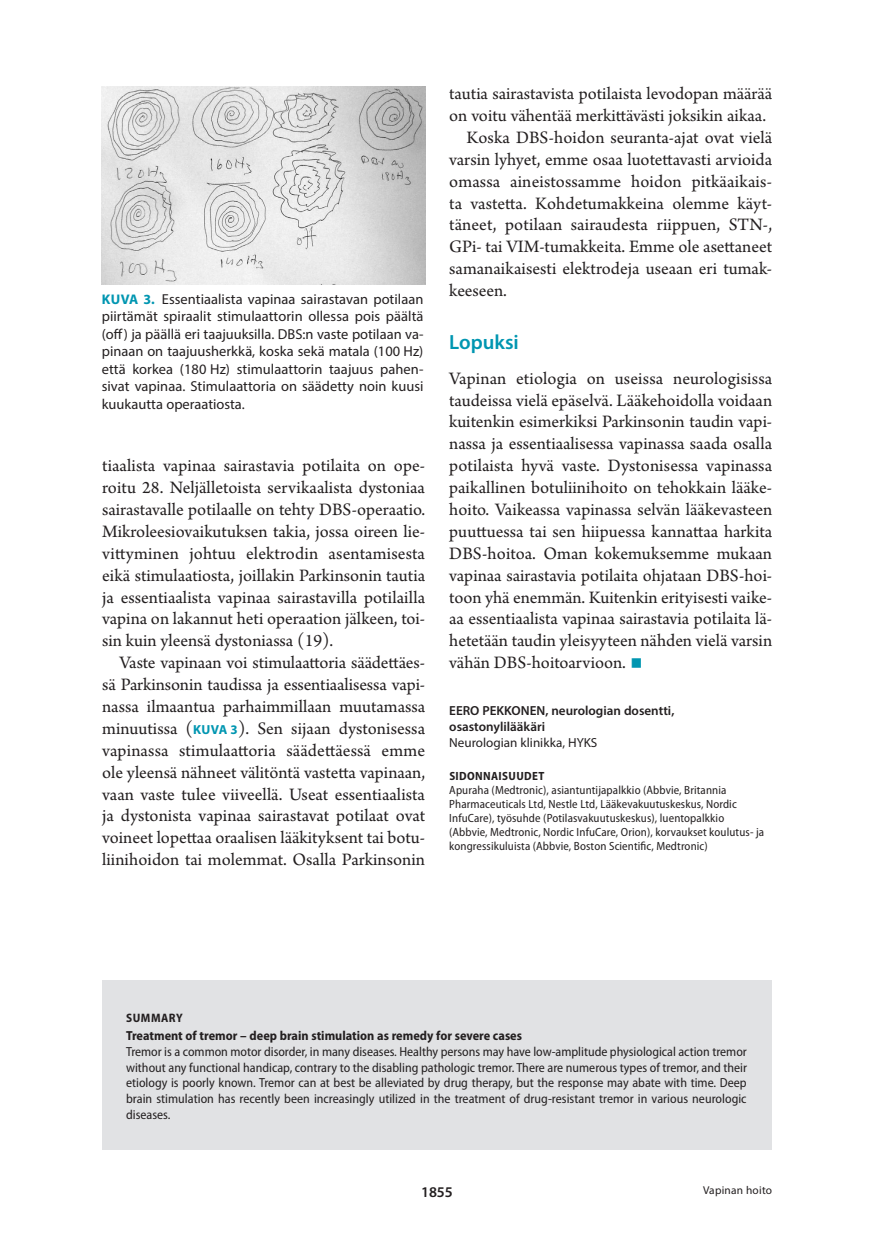
<style>
.page{position:relative;width:874px;height:1241px;background:#fff}
.page>*{position:absolute;margin:0;border:0;box-sizing:border-box;transform-origin:0 0}
.l_ei_sis{font:42px "Arno Pro";color:#0096b1}
.v1{font:600 20.65px "Myriad Pro";color:#0096b1}
.l_ei_sis-2{font:18.38px/21.9px "Arno Pro";color:#231f20;text-align:justify}
.t1{font:600 14.88px "Myriad Pro";color:#231f20}
.kt{font:14.35px/17.5px "Myriad Pro";letter-spacing:.005em;color:#231f20;text-align:justify}
.summary_leipis{font:semi-condensed 13.12px/15.8px "Myriad Pro";color:#231f20;text-align:justify}
.summary_leipis-2{font:700 semi-condensed 13.12px "Myriad Pro";color:#231f20}
.ko{font:600 13.12px/15.8px "Myriad Pro";color:#231f20}
.ko-2{font:13.12px "Myriad Pro";color:#231f20}
.summary_title{font:700 semi-condensed 12.25px "Myriad Pro";letter-spacing:.04em;color:#231f20}
.Sidonnaisuudet_txt{font:semi-condensed 11.9px/14px "Myriad Pro";letter-spacing:.01em;color:#231f20}
.Sidonnaisuudet_ots{font:700 semi-condensed 11.9px "Myriad Pro";letter-spacing:.03em;color:#231f20}
.Ala{font:11.38px "Myriad Pro";letter-spacing:.02em;color:#231f20}
.s1{font-weight:700;font-size:14px;color:#0096b1}
.s2{font-family:"Myriad Pro";font-weight:700;font-size:13.12px;color:#0096b1}
</style>
<div class="page">
<div style="left:102px;top:980px;width:669px;height:169px;background:#e1e2e4"></div>
<img style="left:102px;top:87px;width:323px;height:197px">
<p class="kt" style="left:102px;top:290px;width:323px"><span class="s1">KUVA 3.</span> Essentiaalista vapinaa sairastavan potilaan piirtämät spiraalit stimulaattorin ollessa pois päältä (off) ja päällä eri taajuuksilla. DBS:n vaste potilaan va‑ pinaan on taajuusherkkä, koska sekä matala (100 Hz) että korkea (180 Hz) stimulaattorin taajuus pahen‑ sivat vapinaa. Stimulaattoria on säädetty noin kuusi kuukautta operaatiosta.</p>
<p class="l_ei_sis-2" style="left:102px;top:455px;width:324px">tiaalista vapinaa sairastavia potilaita on ope&shy;roitu 28. Neljälletoista servikaalista dystoniaa sairastavalle potilaalle on tehty DBS-operaatio.<br>Mikroleesiovaikutuksen takia, jossa oireen lie&shy;vittyminen johtuu elektrodin asentamisesta eikä stimulaatiosta, joillakin Parkinsonin tautia ja essentiaalista vapinaa sairastavilla potilailla vapina on lakannut heti operaation jälkeen, toi&shy;sin kuin yleensä dystoniassa (19).</p>
<p class="l_ei_sis-2" style="left:102px;top:652px;width:324px;text-indent:17px">Vaste vapinaan voi stimulaattoria säädettäes&shy;sä Parkinsonin taudissa ja essentiaalisessa vapi&shy;nassa ilmaantua parhaimmillaan muutamassa minuutissa (<span class="s2">KUVA 3</span>). Sen sijaan dystonisessa vapinassa stimulaattoria säädettäessä emme ole yleensä nähneet välitöntä vastetta vapinaan, vaan vaste tulee viiveellä. Useat essentiaalista ja dystonista vapinaa sairastavat potilaat ovat voineet lopettaa oraalisen lääkityksent tai botu&shy;liinihoidon tai molemmat. Osalla Parkinsonin</p>
<p class="l_ei_sis-2" style="left:449px;top:84px;width:324px">tautia sairastavista potilaista levodopan määrää on voitu vähentää merkittävästi joksikin aikaa.</p>
<p class="l_ei_sis-2" style="left:449px;top:127px;width:324px;text-indent:17px">Koska DBS-hoidon seuranta-ajat ovat vielä varsin lyhyet, emme osaa luotettavasti arvioida omassa aineistossamme hoidon pitkäaikais&shy;ta vastetta. Kohdetumakkeina olemme käyt&shy;täneet, potilaan sairaudesta riippuen, STN-, GPi- tai VIM-tumakkeita. Emme ole asettaneet samanaikaisesti elektrodeja useaan eri tumak&shy;keeseen.</p>
<p class="v1" style="left:449px;top:328px;width:71px">Lopuksi</p>
<p class="l_ei_sis-2" style="left:449px;top:368px;width:324px">Vapinan etiologia on useissa neurologisissa taudeissa vielä epäselvä. Lääkehoidolla voidaan kuitenkin esimerkiksi Parkinsonin taudin vapi&shy;nassa ja essentiaalisessa vapinassa saada osalla potilaista hyvä vaste. Dystonisessa vapinassa paikallinen botuliinihoito on tehokkain lääke&shy;hoito. Vaikeassa vapinassa selvän lääkevasteen puuttuessa tai sen hiipuessa kannattaa harkita DBS-hoitoa. Oman kokemuksemme mukaan vapinaa sairastavia potilaita ohjataan DBS-hoi&shy;toon yhä enemmän. Kuitenkin erityisesti vaike&shy;aa essentiaalista vapinaa sairastavia potilaita lä&shy;hetetään taudin yleisyyteen nähden vielä varsin vähän DBS-hoitoarvioon.</p>
<p class="l_ei_sis" style="left:629px;top:636px;width:15px">■</p>
<p class="ko" style="left:449px;top:702px;width:226px">EERO PEKKONEN, neurologian dosentti, osastonylilääkäri</p>
<p class="ko-2" style="left:449px;top:734px;width:149px">Neurologian klinikka, HYKS</p>
<p class="Sidonnaisuudet_ots" style="left:449px;top:768px;width:96px">SIDONNAISUUDET</p>
<p class="Sidonnaisuudet_txt" style="left:449px;top:782px;width:316px">Apuraha (Medtronic), asiantuntijapalkkio (Abbvie, Britannia Pharmaceuticals Ltd, Nestle Ltd, Lääkevakuutuskeskus, Nordic InfuCare), työsuhde (Potilasvakuutuskeskus), luentopalkkio (Abbvie, Medtronic, Nordic InfuCare, Orion), korvaukset koulutus- ja kongressikuluista (Abbvie, Boston Scientific, Medtronic)</p>
<p class="summary_title" style="left:126px;top:1009px;width:58px">SUMMARY</p>
<p class="summary_leipis-2" style="left:126px;top:1027px;width:397px">Treatment of tremor – deep brain stimulation as remedy for severe cases</p>
<p class="summary_leipis" style="left:126px;top:1043px;width:622px">Tremor is a common motor disorder, in many diseases. Healthy persons may have low-amplitude physiological action tremor without any functional handicap, contrary to the disabling pathologic tremor. There are numerous types of tremor, and their etiology is poorly known. Tremor can at best be alleviated by drug therapy, but the response may abate with time. Deep brain stimulation has recently been increasingly utilized in the treatment of drug-resistant tremor in various neurologic diseases.</p>
<p class="t1" style="left:421px;top:1182px;width:33px">1855</p>
<p class="Ala" style="left:702px;top:1183px;width:71px">Vapinan hoito</p>
</div>
